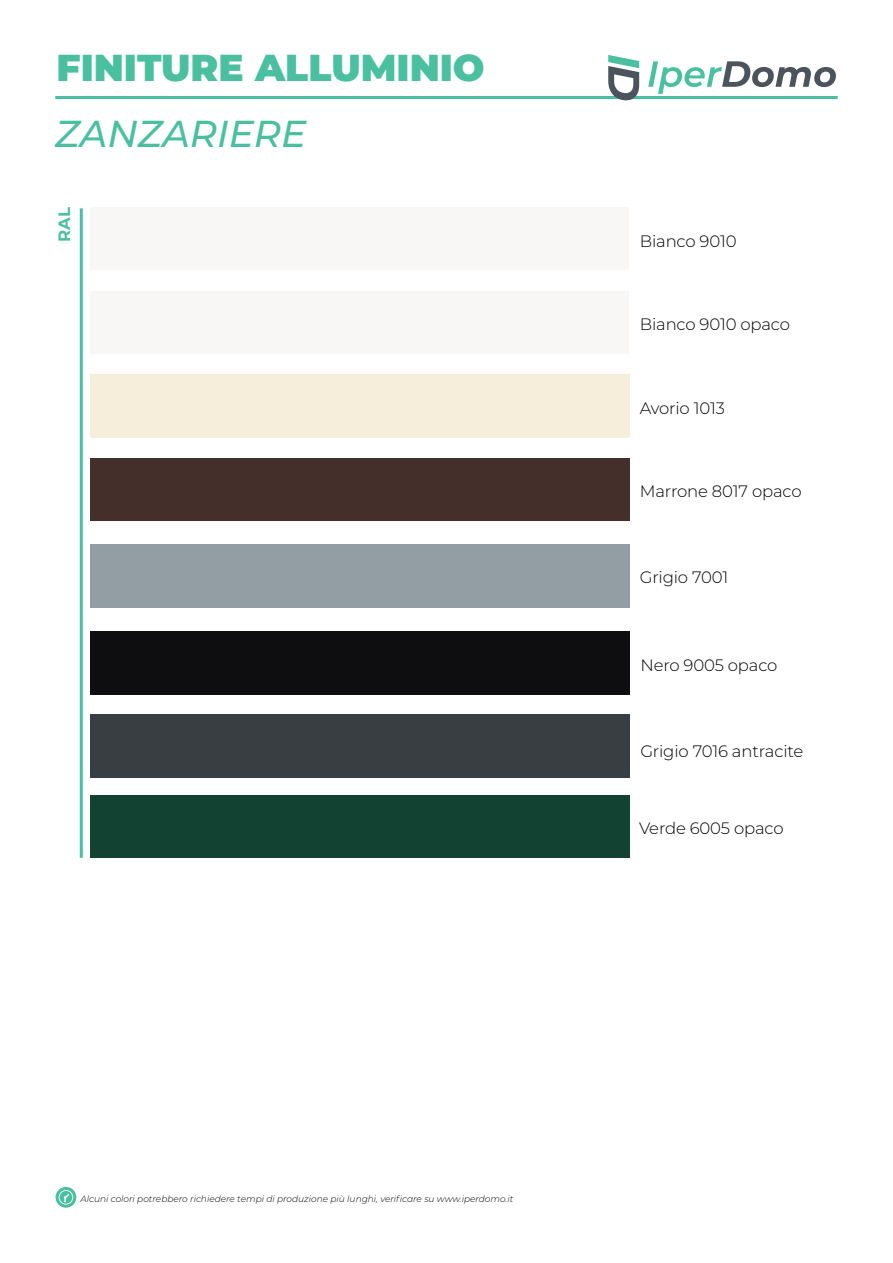
<style>
.page{position:relative;width:893px;height:1263px;background:#fff}
.page>*{position:absolute;margin:0;border:0;box-sizing:border-box;transform-origin:0 0}
.t1{font:900 37.5px "Montserrat";color:#4bc0a1}
.t2{font:italic 500 37.5px "Montserrat";color:#4bc0a1}
.t3{font:300 16.5px "Montserrat";letter-spacing:-.01em;color:#000}
.t4{font:700 16.5px "Montserrat";color:#4bc0a1}
.t5{font:italic 300 9px "Montserrat";color:#000}
</style>
<div class="page">
<div style="left:90px;top:207px;width:539px;height:63px;background:#f8f7f6"></div>
<div style="left:90px;top:291px;width:539px;height:63px;background:#f8f7f6"></div>
<div style="left:90px;top:458px;width:539px;height:63px;background:#442f2a"></div>
<div style="left:90px;top:631px;width:539px;height:63px;background:#0e0e10"></div>
<div style="left:90px;top:715px;width:539px;height:63px;background:#393e42"></div>
<div style="left:90px;top:795px;width:539px;height:63px;background:#124232"></div>
<hr style="left:80px;top:208px;width:3px;height:650px;background:#4bc0a1">
<svg style="left:56px;top:1187px;width:20px;height:21px"></svg>
<svg style="left:59px;top:1190px;width:14px;height:14px"></svg>
<hr style="left:55px;top:96px;width:783px;height:3px;background:#4bc0a1">
<svg style="left:648px;top:61px;width:188px;height:33px"></svg>
<svg style="left:608px;top:55px;width:31px;height:45px"></svg>
<h1 class="t1" style="left:57px;top:40px;width:430px">FINITURE ALLUMINIO</h1>
<h1 class="t2" style="left:55px;top:107px;width:253px">ZANZARIERE</h1>
<p class="t4" style="left:52px;top:242px;width:36px;rotate:-90deg">RAL</p>
<p class="t3" style="left:640px;top:230px;width:98px">Bianco 9010</p>
<p class="t3" style="left:640px;top:313px;width:152px">Bianco 9010 opaco</p>
<p class="t3" style="left:640px;top:396px;width:87px">Avorio 1013</p>
<p class="t3" style="left:640px;top:480px;width:163px">Marrone 8017 opaco</p>
<p class="t3" style="left:640px;top:566px;width:90px">Grigio 7001</p>
<p class="t3" style="left:640px;top:653px;width:139px">Nero 9005 opaco</p>
<p class="t3" style="left:640px;top:740px;width:165px">Grigio 7016 antracite</p>
<p class="t3" style="left:639px;top:817px;width:146px">Verde 6005 opaco</p>
<p class="t5" style="left:80px;top:1192px;width:434px">Alcuni colori potrebbero richiedere tempi di produzione più lunghi, verificare su www.iperdomo.it</p>
</div>
